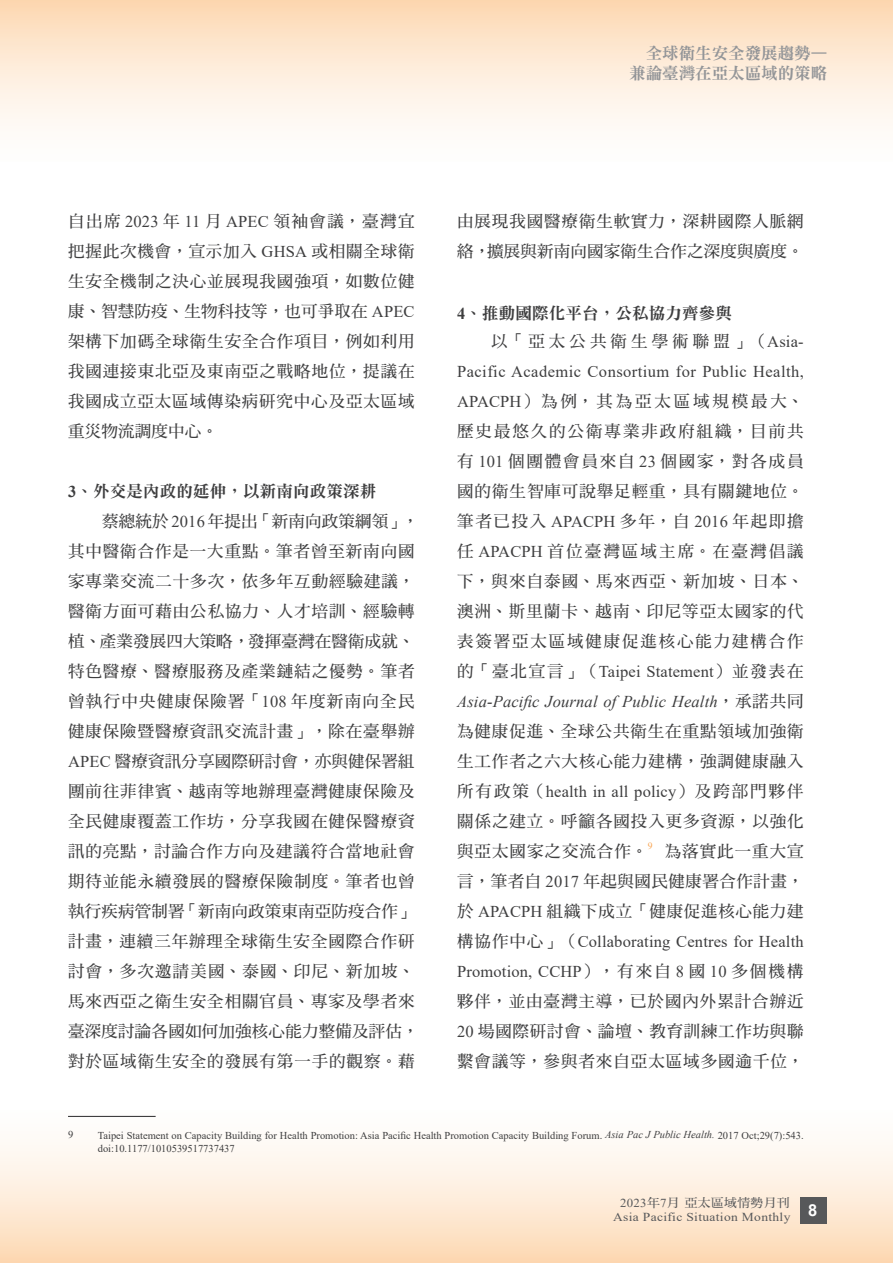
<style>
.page{position:relative;width:893px;height:1263px;background:#fff}
.page>*{position:absolute;margin:0;border:0;box-sizing:border-box;transform-origin:0 0}
.t1{font:16.5px/30px "DF Ming Std W7";letter-spacing:.055em;color:#3e3e3f;text-align:justify}
.t2{font:16.5px/30px "Times New Roman";letter-spacing:.01em;color:#3e3e3f}
.t3{font:italic 16.5px/29.5px "Times New Roman";letter-spacing:.01em;color:#3e3e3f}
.t4{font:16.5px/30px "DF Ming Std W7";letter-spacing:.035em;color:#3e3e3f}
.t5{font:16.5px "DF Ming Std W9";letter-spacing:.01em;color:#3e3e3f}
.t6{font:16.5px/19.8px "DF Ming Std W9";color:#939598;text-align:right}
.t7{font:16.5px "DF Ming Std W7";letter-spacing:.245em;color:#3e3e3f}
.t8{font:700 16.5px "Arial";color:#fff}
.t9{font:12.15px "Times New Roman";letter-spacing:.025em;color:#57585a;scale:1.11 1}
.t10{font:12.15px "DF Ming Std W7";letter-spacing:.025em;color:#57585a;scale:1.06 1}
.t11{font:10.5px/13.5px "Times New Roman";color:#3e3e3f}
.t12{font:9.6px "Times New Roman";color:#f9a654}
.s1{font-family:"Times New Roman"}
.s2{font-family:"Times New Roman";font-weight:700}
.s3{font-family:"DF Ming Std W7"}
.s4{font-family:"DF Ming Std W7";font-style:normal}
.s5{font-style:normal}
.s6{font-style:italic}
</style>
<div class="page">
<div style="left:0;top:1110px;width:893px;height:153px;background:linear-gradient(to bottom,#feffff,#fddbb8)"></div>
<div style="left:0;top:0;width:893px;height:161px;background:linear-gradient(to bottom,#fddab6,#feffff)"></div>
<div style="left:800px;top:1197px;width:27px;height:26px;background:#57585a"></div>
<hr style="left:68px;top:1116px;width:88px;height:1px;background:#3e3e3f">
<p class="t6" style="left:629px;top:43px;width:199px">全球衛生安全發展趨勢—兼論臺灣在亞太區域的策略</p>
<p class="t1" style="left:68px;top:206px;width:348px">自出席 <span class="s1">2023</span> 年 <span class="s1">11</span> 月 <span class="s1">APEC</span> 領袖會議，臺灣宜把握此次機會，宣示加入 <span class="s1">GHSA</span> 或相關全球衛生安全機制之決心並展現我國強項，如數位健康、智慧防疫、生物科技等，也可爭取在 <span class="s1">APEC</span>架構下加碼全球衛生安全合作項目，例如利用我國連接東北亞及東南亞之戰略地位，提議在我國成立亞太區域傳染病研究中心及亞太區域重災物流調度中心。</p>
<p class="t5" style="left:68px;top:482px;width:310px"><span class="s2">3</span><span class="s3">、</span>外交是內政的延伸，以新南向政策深耕</p>
<p class="t1" style="left:68px;top:506px;width:352px;text-align:left;text-indent:34px">蔡總統於 <span class="s1">2016</span> 年提出「新南向政策綱領」，其中醫衛合作是一大重點。筆者曾至新南向國家專業交流二十多次，依多年互動經驗建議，醫衛方面可藉由公私協力、人才培訓、經驗轉植、產業發展四大策略，發揮臺灣在醫衛成就、特色醫療、醫療服務及產業鏈結之優勢。筆者曾執行中央健康保險署「<span class="s1">108</span> 年度新南向全民健康保險暨醫療資訊交流計畫」，除在臺舉辦<br><span class="s1">APEC</span> 醫療資訊分享國際研討會，亦與健保署組團前往菲律賓、越南等地辦理臺灣健康保險及全民健康覆蓋工作坊，分享我國在健保醫療資訊的亮點，討論合作方向及建議符合當地社會期待並能永續發展的醫療保險制度。筆者也曾執行疾病管制署「新南向政策東南亞防疫合作」計畫，連續三年辦理全球衛生安全國際合作研討會，多次邀請美國、泰國、印尼、新加坡、馬來西亞之衛生安全相關官員、專家及學者來臺深度討論各國如何加強核心能力整備及評估，對於區域衛生安全的發展有第一手的觀察。藉</p>
<p class="t4" style="left:457px;top:206px;width:348px">由展現我國醫療衛生軟實力，深耕國際人脈網絡，擴展與新南向國家衛生合作之深度與廣度。</p>
<p class="t5" style="left:457px;top:304px;width:276px"><span class="s2">4</span><span class="s3">、</span>推動國際化平台，公私協力齊參與</p>
<p class="t7" style="left:491px;top:332px;width:314px">以「亞太公共衛生學術聯盟」（<span class="s1">Asia-</span></p>
<p class="t2" style="left:457px;top:356px;width:348px">Pacific Academic Consortium for Public Health,</p>
<p class="t1" style="left:457px;top:386px;width:348px"><span class="s1">APACPH</span>）為例，其為亞太區域規模最大、歷史最悠久的公衛專業非政府組織，目前共有 <span class="s1">101</span> 個團體會員來自 <span class="s1">23</span> 個國家，對各成員國的衛生智庫可說舉足輕重，具有關鍵地位。筆者已投入 <span class="s1">APACPH</span> 多年，自 <span class="s1">2016</span> 年起即擔任 <span class="s1">APACPH</span> 首位臺灣區域主席。在臺灣倡議下，與來自泰國、馬來西亞、新加坡、日本、澳洲、斯里蘭卡、越南、印尼等亞太國家的代表簽署亞太區域健康促進核心能力建構合作</p>
<p class="t3" style="left:457px;top:656px;width:348px"><span class="s4">的「臺北宣言」（</span><span class="s5">Taipei Statement</span><span class="s4">）並發表在<br></span>Asia-Pacific Journal of Public Health<span class="s4">，承諾共同</span></p>
<p class="t1" style="left:457px;top:716px;width:348px">為健康促進、全球公共衛生在重點領域加強衛生工作者之六大核心能力建構，強調健康融入</p>
<p class="t2" style="left:457px;top:776px;width:348px"><span class="s3">所有政策（</span>health in all policy<span class="s3">）及跨部門夥伴</span></p>
<p class="t1" style="left:457px;top:806px;width:348px">關係之建立。呼籲各國投入更多資源，以強化與亞太國家之交流合作。</p>
<p class="t12" style="left:648px;top:839px;width:6px">9</p>
<p class="t1" style="left:457px;top:836px;width:348px;text-indent:208px">為落實此一重大宣言，筆者自 <span class="s1">2017</span> 年起與國民健康署合作計畫，於 <span class="s1">APACPH</span> 組織下成立「健康促進核心能力建</p>
<p class="t2" style="left:457px;top:926px;width:348px"><span class="s3">構協作中心」（</span>Collaborating Centres for Health<br>Promotion, CCHP<span class="s3">），有來自</span> 8 <span class="s3">國</span> 10 <span class="s3">多個機構</span></p>
<p class="t1" style="left:457px;top:986px;width:348px">夥伴，並由臺灣主導，已於國內外累計合辦近<span class="s1">20</span> 場國際研討會、論壇、教育訓練工作坊與聯繫會議等，參與者來自亞太區域多國逾千位，</p>
<p class="t11" style="left:68px;top:1128px;width:7px">9</p>
<p class="t11" style="left:98px;top:1128px;width:707px">Taipei Statement on Capacity Building for Health Promotion: Asia Pacific Health Promotion Capacity Building Forum. <span class="s6">Asia Pac J Public Health.</span> 2017 Oct;29(7):543. doi:10.1177/1010539517737437</p>
<p class="t10" style="left:620px;top:1196px;width:162px"><span class="s1">2023</span>年<span class="s1">7</span>月亞太區域情勢月刊</p>
<p class="t9" style="left:613px;top:1208px;width:161px">Asia Pacific Situation Monthly</p>
<p class="t8" style="left:808px;top:1199px;width:11px">8</p>
</div>
